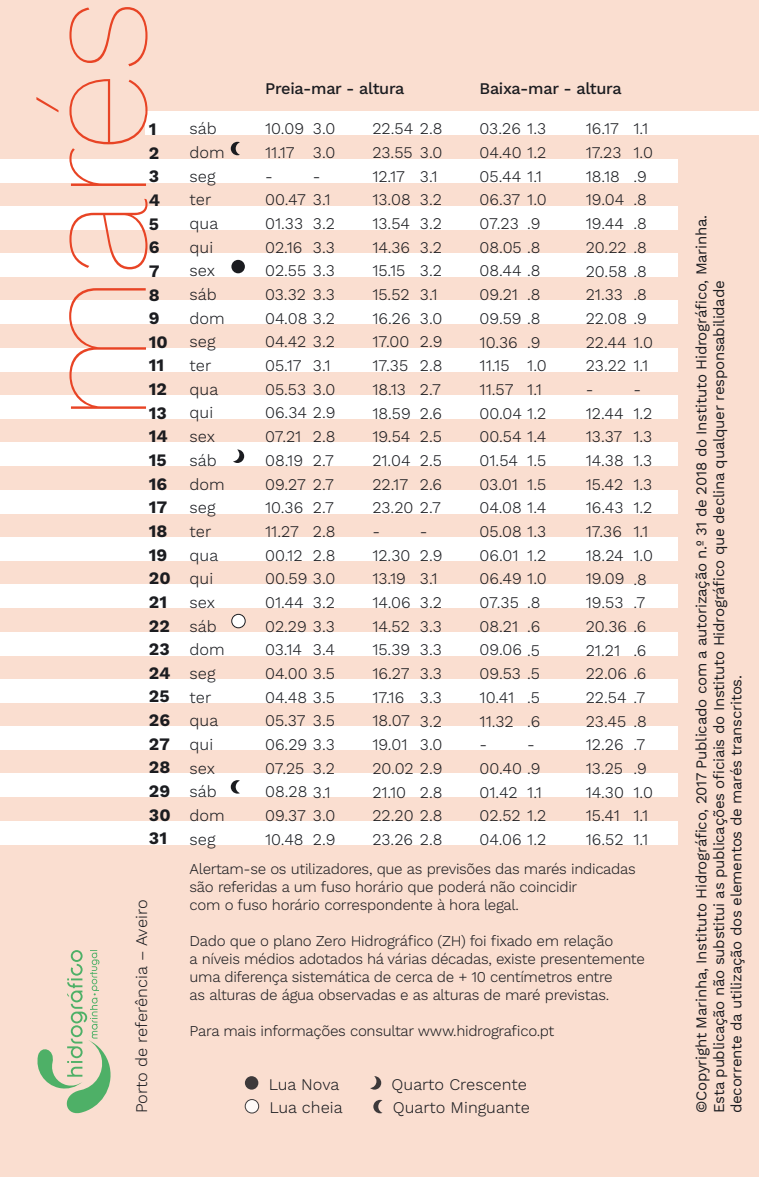
<style>
.page{position:relative;width:759px;height:1177px;background:#fff}
.page>*{position:absolute;margin:0;border:0;box-sizing:border-box;transform-origin:0 0}
.t1{font:100 150px "Work Sans";color:#e84425}
.t2{font:700 17.5px/23.5px "Work Sans";color:#1b1c20}
.t3{font:300 16.25px/23.8px "Work Sans";color:#1b1c20}
.t4{font:500 16.25px "Work Sans";letter-spacing:-.02em;color:#1b1c20}
.t5{font:300 15px/18px "Work Sans";letter-spacing:-.02em;color:#1b1c20}
.t6{font:15px/17.5px "Work Sans";letter-spacing:-.02em;color:#1b1c20}
</style>
<div class="page">
<div style="left:0;top:0;width:758px;height:1176px;background:#faded0"></div>
<div style="left:146px;top:111px;width:612px;height:24px;background:#fff"></div>
<div style="left:0;top:159px;width:677px;height:23px;background:#fff"></div>
<div style="left:0;top:206px;width:677px;height:24px;background:#fff"></div>
<div style="left:0;top:253px;width:677px;height:24px;background:#fff"></div>
<div style="left:0;top:300px;width:677px;height:24px;background:#fff"></div>
<div style="left:0;top:348px;width:677px;height:23px;background:#fff"></div>
<div style="left:0;top:395px;width:677px;height:24px;background:#fff"></div>
<div style="left:0;top:442px;width:677px;height:24px;background:#fff"></div>
<div style="left:0;top:490px;width:677px;height:23px;background:#fff"></div>
<div style="left:0;top:537px;width:677px;height:23px;background:#fff"></div>
<div style="left:0;top:584px;width:677px;height:24px;background:#fff"></div>
<div style="left:0;top:631px;width:677px;height:24px;background:#fff"></div>
<div style="left:0;top:679px;width:677px;height:23px;background:#fff"></div>
<div style="left:0;top:726px;width:677px;height:24px;background:#fff"></div>
<div style="left:0;top:773px;width:677px;height:24px;background:#fff"></div>
<div style="left:0;top:820px;width:677px;height:24px;background:#fff"></div>
<div style="left:245px;top:1076px;width:13px;height:13px;background:#3d393a;border-radius:50%"></div>
<svg style="left:370px;top:1076px;width:11px;height:13px"></svg>
<svg style="left:245px;top:1099px;width:13px;height:13px"></svg>
<div style="left:245px;top:1099px;width:14px;height:14px;border:1px solid #1b1c20;border-radius:50%"></div>
<svg style="left:373px;top:1099px;width:9px;height:14px"></svg>
<svg style="left:231px;top:142px;width:9px;height:13px"></svg>
<svg style="left:231px;top:780px;width:9px;height:13px"></svg>
<div style="left:231px;top:260px;width:14px;height:13px;background:#1b1c20;border-radius:50%"></div>
<svg style="left:233px;top:449px;width:11px;height:14px"></svg>
<svg style="left:37px;top:950px;width:74px;height:164px"></svg>
<div style="left:232px;top:614px;width:13px;height:13px;background:#fff;border-radius:50%"></div>
<div style="left:231px;top:614px;width:14px;height:14px;border:1px solid #1b1c20;border-radius:50%"></div>
<h1 class="t1" style="left:6px;top:421px;width:423px;rotate:-90deg">marés</h1>
<p class="t2" style="left:149px;top:118px;width:23px">1<br>2<br>3<br>4<br>5<br>6<br>7<br>8<br>9<br>10<br>11<br>12<br>13<br>14<br>15<br>16<br>17<br>18<br>19<br>20<br>21<br>22<br>23<br>24<br>25<br>26<br>27<br>28<br>29<br>30<br>31</p>
<p class="t3" style="left:189px;top:117px;width:37px">sáb dom seg ter qua qui sex sáb dom seg ter qua qui sex sáb dom seg ter qua qui sex sáb dom seg ter qua qui sex sáb dom seg</p>
<p class="t4" style="left:265px;top:79px;width:141px">Preia-mar - altura</p>
<p class="t4" style="left:479px;top:79px;width:143px">Baixa-mar - altura</p>
<p class="t3" style="left:265px;top:117px;width:72px">10.09<br>11.17<br>-<br>00.47 3.1<br>01.33<br>02.16<br>02.55 3.3<br>03.32 3.3<br>04.08 3.2<br>04.42 3.2<br>05.17<br>05.53 3.0<br>06.34 2.9<br>07.21<br>08.19<br>09.27 2.7<br>10.36<br>11.27<br>00.12<br>00.59 3.0<br>01.44<br>02.29 3.3<br>03.14<br>04.00 3.5<br>04.48 3.5<br>05.37<br>06.29 3.3<br>07.25<br>08.28 3.1<br>09.37 3.0<br>10.48</p>
<p class="t3" style="left:313px;top:117px;width:24px;text-align:justify">3.0<br>3.0 -</p>
<p class="t3" style="left:372px;top:117px;width:72px">22.54 2.8<br>23.55 3.0<br>12.17<br>13.08<br>13.54<br>14.36<br>15.15<br>15.52<br>16.26<br>17.00<br>17.35<br>18.13<br>18.59<br>19.54<br>21.04<br>22.17<br>23.20 2.7 -<br>12.30<br>13.19<br>14.06<br>14.52<br>15.39<br>16.27<br>17.16<br>18.07<br>19.01<br>20.02 2.9<br>21.10<br>22.20 2.8<br>23.26 2.8</p>
<p class="t3" style="left:479px;top:118px;width:69px">03.26 1.3<br>04.40 1.2<br>05.44 1.1<br>06.37 1.0<br>07.23<br>08.05 .8<br>08.44 .8<br>09.21<br>09.59 .8<br>10.36<br>11.15<br>11.57<br>00.04 1.2<br>00.54 1.4<br>01.54<br>03.01<br>04.08 1.4<br>05.08 1.3<br>06.01<br>06.49 1.0<br>07.35<br>08.21<br>09.06 .5<br>09.53 .5<br>10.41<br>11.32<br>-<br>00.40 .9<br>01.42<br>02.52 1.2<br>04.06 1.2</p>
<p class="t3" style="left:585px;top:118px;width:69px">16.17<br>17.23<br>18.18<br>19.04<br>19.44<br>20.22 .8<br>20.58 .8<br>21.33<br>22.08 .9<br>22.44 1.0<br>23.22 1.1 -<br>12.44<br>13.37<br>14.38<br>15.42<br>16.43<br>17.36<br>18.24<br>19.09<br>19.53<br>20.36 .6<br>21.21<br>22.06 .6<br>22.54 .7<br>23.45 .8<br>12.26<br>13.25<br>14.30<br>15.41<br>16.52</p>
<p class="t3" style="left:633px;top:118px;width:21px">1.1<br>1.0 .9 .8 .8</p>
<p class="t3" style="left:420px;top:165px;width:24px">3.1<br>3.2<br>3.2<br>3.2<br>3.2<br>3.1<br>3.0<br>2.9<br>2.8<br>2.7<br>2.6<br>2.5<br>2.5<br>2.6</p>
<p class="t3" style="left:313px;top:212px;width:24px">3.2<br>3.3</p>
<p class="t3" style="left:527px;top:212px;width:15px">.9</p>
<p class="t3" style="left:527px;top:283px;width:15px">.8</p>
<p class="t3" style="left:527px;top:331px;width:21px">.9<br>1.0<br>1.1</p>
<p class="t3" style="left:633px;top:283px;width:15px">.8</p>
<p class="t3" style="left:313px;top:354px;width:19px">3.1</p>
<p class="t3" style="left:633px;top:378px;width:21px">-<br>1.2<br>1.3<br>1.3<br>1.3<br>1.2<br>1.1<br>1.0 .8 .7</p>
<p class="t3" style="left:633px;top:639px;width:15px">.6</p>
<p class="t3" style="left:313px;top:425px;width:24px">2.8<br>2.7</p>
<p class="t3" style="left:313px;top:496px;width:24px;text-align:justify">2.7<br>2.8<br>2.8</p>
<p class="t3" style="left:313px;top:591px;width:24px">3.2</p>
<p class="t3" style="left:313px;top:638px;width:24px">3.4</p>
<p class="t3" style="left:527px;top:449px;width:21px">1.5<br>1.5</p>
<p class="t3" style="left:420px;top:520px;width:24px">-<br>2.9<br>3.1<br>3.2<br>3.3<br>3.3<br>3.3<br>3.3<br>3.2<br>3.0</p>
<p class="t3" style="left:420px;top:780px;width:24px">2.8</p>
<p class="t3" style="left:527px;top:544px;width:21px">1.2</p>
<p class="t3" style="left:527px;top:591px;width:15px">.8 .6</p>
<p class="t3" style="left:527px;top:686px;width:15px;text-align:justify">.5 .6 -</p>
<p class="t3" style="left:313px;top:709px;width:24px">3.5</p>
<p class="t3" style="left:313px;top:757px;width:24px">3.2</p>
<p class="t3" style="left:633px;top:733px;width:21px">.7 .9<br>1.0<br>1.1<br>1.1</p>
<p class="t3" style="left:527px;top:781px;width:16px">1.1</p>
<p class="t3" style="left:313px;top:828px;width:24px">2.9</p>
<p class="t3" style="left:130px;top:1113px;width:215px;rotate:-90deg">Porto de referência – Aveiro</p>
<p class="t5" style="left:189px;top:860px;width:447px">Alertam-se os utilizadores, que as previsões das marés indicadas são referidas a um fuso horário que poderá não coincidir<br>com o fuso horário correspondente à hora legal.</p>
<p class="t5" style="left:189px;top:932px;width:456px">Dado que o plano Zero Hidrográfico (ZH) foi fixado em relação<br>a níveis médios adotados há várias décadas, existe presentemente uma diferença sistemática de cerca de + 10 centímetros entre<br>as alturas de água observadas e as alturas de maré previstas.</p>
<p class="t5" style="left:189px;top:1022px;width:366px">Para mais informações consultar www.hidrografico.pt</p>
<p class="t3" style="left:268px;top:1072px;width:72px">Lua Nova</p>
<p class="t3" style="left:391px;top:1072px;width:137px">Quarto Crescente</p>
<p class="t3" style="left:269px;top:1096px;width:75px">Lua cheia</p>
<p class="t3" style="left:393px;top:1096px;width:138px">Quarto Minguante</p>
<p class="t6" style="left:693px;top:1113px;width:899px;rotate:-90deg">©Copyright Marinha, Instituto Hidrográfico, 2017 Publicado com a autorização n.º 31 de 2018 do Instituto Hidrográfico, Marinha.<br>Esta publicação não substitui as publicações oficiais do Instituto Hidrográfico que declina qualquer responsabilidade decorrente da utilização dos elementos de marés transcritos.</p>
</div>
